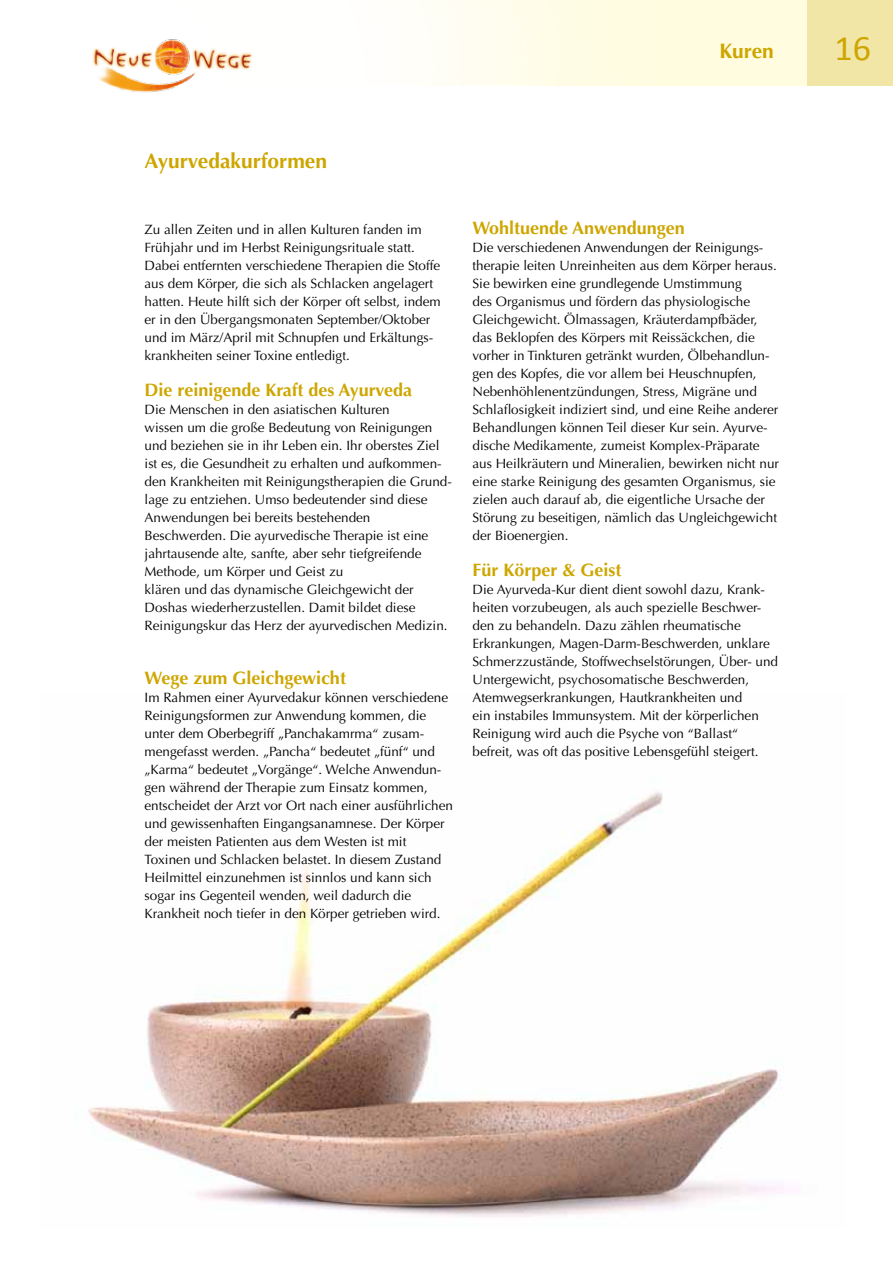
<style>
.page{position:relative;width:893px;height:1263px;background:#fff}
.page>*{position:absolute;margin:0;border:0;box-sizing:border-box;transform-origin:0 0}
.t1{font:36px "Calibri";color:#cea600}
.t2{font:700 21px "Optima";color:#cea600}
.t3{font:700 18px "Optima";color:#cea600}
.t4{font:13.5px/18px "Optima";color:#000}
</style>
<div class="page">
<img style="left:88px;top:792px;width:696px;height:425px">
<div style="left:808px;top:0;width:85px;height:85px;background:#f2e6a7"></div>
<img style="left:92px;top:39px;width:161px;height:54px">
<h2 class="t2" style="left:720px;top:38px;width:56px">Kuren</h2>
<h1 class="t1" style="left:834px;top:26px;width:38px">16</h1>
<h2 class="t2" style="left:145px;top:149px;width:184px">Ayurvedakurformen</h2>
<p class="t4" style="left:145px;top:221px;width:298px">Zu allen Zeiten und in allen Kulturen fanden im Frühjahr und im Herbst Reinigungsrituale statt.<br>Dabei entfernten verschiedene Therapien die Stoffe aus dem Körper, die sich als Schlacken angelagert hatten. Heute hilft sich der Körper oft selbst, indem er in den Übergangsmonaten September/Oktober und im März/April mit Schnupfen und Erkältungs&shy;krankheiten seiner Toxine entledigt.</p>
<h3 class="t3" style="left:145px;top:379px;width:269px">Die reinigende Kraft des Ayurveda</h3>
<p class="t4" style="left:145px;top:401px;width:309px">Die Menschen in den asiatischen Kulturen<br>wissen um die große Bedeutung von Reinigungen und beziehen sie in ihr Leben ein. Ihr oberstes Ziel ist es, die Gesundheit zu erhalten und aufkommen&shy;den Krankheiten mit Reinigungstherapien die Grund&shy;lage zu entziehen. Umso bedeutender sind diese Anwendungen bei bereits bestehenden Beschwerden. Die ayurvedische Therapie ist eine jahrtausende alte, sanfte, aber sehr tiefgreifende Methode, um Körper und Geist zu<br>klären und das dynamische Gleichgewicht der Doshas wiederherzustellen. Damit bildet diese Reinigungskur das Herz der ayurvedischen Medizin.</p>
<h3 class="t3" style="left:145px;top:667px;width:203px">Wege zum Gleichgewicht</h3>
<p class="t4" style="left:145px;top:689px;width:310px">Im Rahmen einer Ayurvedakur können verschiedene Reinigungsformen zur Anwendung kommen, die unter dem Oberbegriff „Panchakamrma“ zusam&shy;mengefasst werden. „Pancha“ bedeutet „fünf“ und „Karma“ bedeutet „Vorgänge“. Welche Anwendun&shy;gen während der Therapie zum Einsatz kommen, entscheidet der Arzt vor Ort nach einer ausführlichen und gewissenhaften Eingangsanamnese. Der Körper der meisten Patienten aus dem Westen ist mit Toxinen und Schlacken belastet. In diesem Zustand Heilmittel einzunehmen ist sinnlos und kann sich sogar ins Gegenteil wenden, weil dadurch die Krankheit noch tiefer in den Körper getrieben wird.</p>
<h3 class="t3" style="left:472px;top:217px;width:214px">Wohltuende Anwendungen</h3>
<p class="t4" style="left:472px;top:239px;width:308px">Die verschiedenen Anwendungen der Reinigungs&shy;therapie leiten Unreinheiten aus dem Körper heraus.<br>Sie bewirken eine grundlegende Umstimmung<br>des Organismus und fördern das physiologische Gleichgewicht. Ölmassagen, Kräuterdampfbäder, das Beklopfen des Körpers mit Reissäckchen, die vorher in Tinkturen getränkt wurden, Ölbehandlun&shy;gen des Kopfes, die vor allem bei Heuschnupfen, Nebenhöhlenentzündungen, Stress, Migräne und Schlaflosigkeit indiziert sind, und eine Reihe anderer Behandlungen können Teil dieser Kur sein. Ayurve&shy;dische Medikamente, zumeist Komplex-Präparate aus Heilkräutern und Mineralien, bewirken nicht nur eine starke Reinigung des gesamten Organismus, sie zielen auch darauf ab, die eigentliche Ursache der Störung zu beseitigen, nämlich das Ungleichgewicht der Bioenergien.</p>
<h3 class="t3" style="left:472px;top:559px;width:151px">Für Körper &amp; Geist</h3>
<p class="t4" style="left:472px;top:581px;width:307px">Die Ayurveda-Kur dient dient sowohl dazu, Krank&shy;heiten vorzubeugen, als auch spezielle Beschwer&shy;den zu behandeln. Dazu zählen rheumatische Erkrankungen, Magen-Darm-Beschwerden, unklare Schmerzzustände, Stoffwechselstörungen, Über- und Untergewicht, psychosomatische Beschwerden, Atemwegserkrankungen, Hautkrankheiten und<br>ein instabiles Immunsystem. Mit der körperlichen Reinigung wird auch die Psyche von “Ballast“ befreit, was oft das positive Lebensgefühl steigert.</p>
</div>
